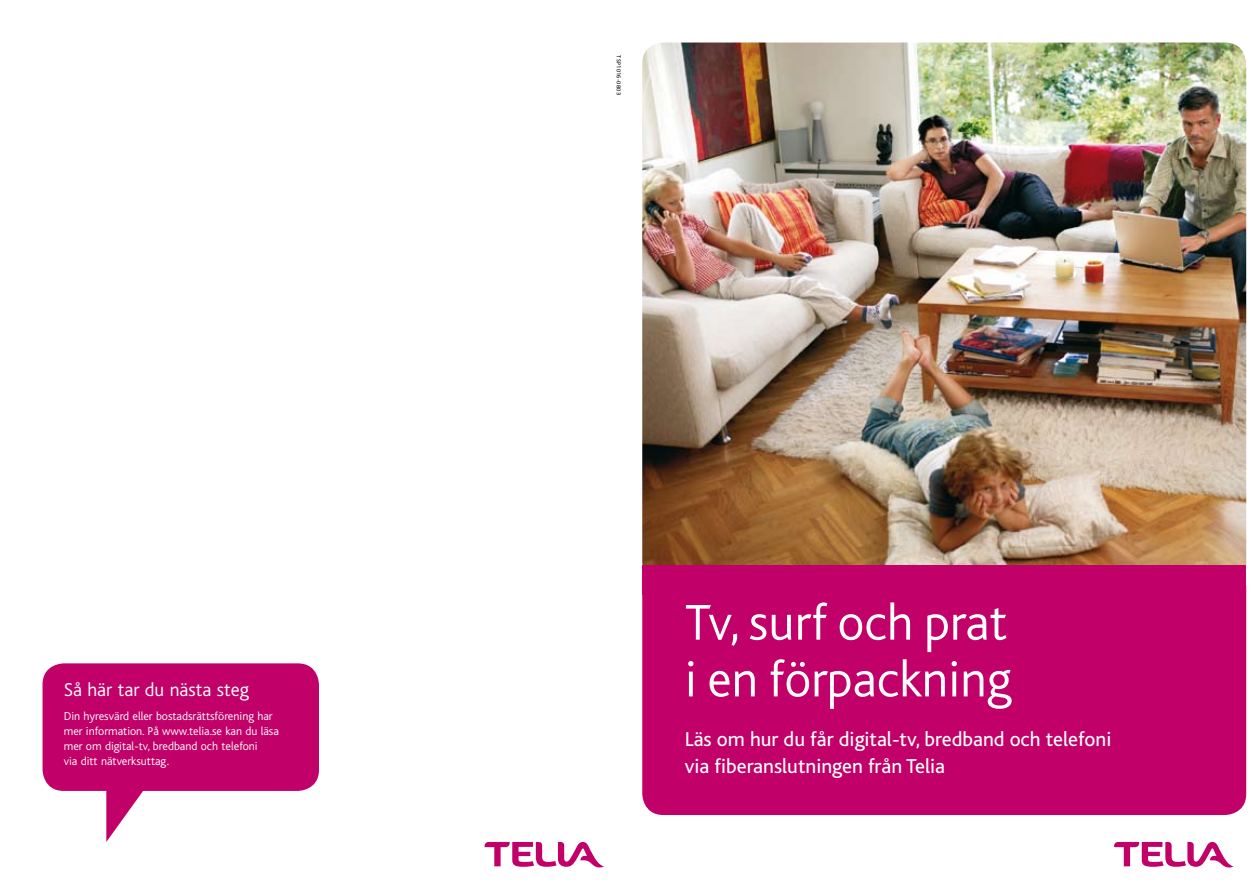
<style>
.page{position:relative;width:1259px;height:893px;background:#fff}
.page>*{position:absolute;margin:0;border:0;box-sizing:border-box;transform-origin:0 0}
.t1{font:300 52.5px/56.7px "Telia Bliss";color:#fff}
.t2{font:21px/27px "Telia Bliss";color:#fff}
.t3{font:300 19.5px "Telia Bliss";color:#fff}
.t4{font:300 12px/15px "Telia Bliss";color:#fff}
.t5{font:6px "Telia Bliss";letter-spacing:.05em;color:#000}
</style>
<div class="page">
<div style="left:43px;top:663px;width:276px;height:128px;background:#c20069;border-radius:21px"></div>
<svg style="left:106px;top:790px;width:39px;height:52px"></svg>
<svg style="left:484px;top:842px;width:120px;height:25px"></svg>
<img style="left:642px;top:43px;width:604px;height:523px">
<svg style="left:1114px;top:842px;width:119px;height:25px"></svg>
<div style="left:642px;top:566px;width:604px;height:249px;background:#c20069;border-radius:21px"></div>
<svg style="left:642px;top:566px;width:604px;height:17px"></svg>
<h3 class="t3" style="left:64px;top:678px;width:187px">Så här tar du nästa steg</h3>
<p class="t4" style="left:64px;top:708px;width:217px">Din hyresvärd eller bostadsrättsförening har mer information. På www.telia.se kan du läsa mer om digital-tv, bredband och telefoni<br>via ditt nätverksuttag.</p>
<p class="t5" style="left:622px;top:55px;width:41px;rotate:90deg">TSP1016-0803</p>
<h1 class="t1" style="left:685px;top:593px;width:328px">Tv, surf och prat i en förpackning</h1>
<h2 class="t2" style="left:685px;top:725px;width:428px">Läs om hur du får digital-tv, bredband och telefoni via fiberanslutningen från Telia</h2>
</div>
